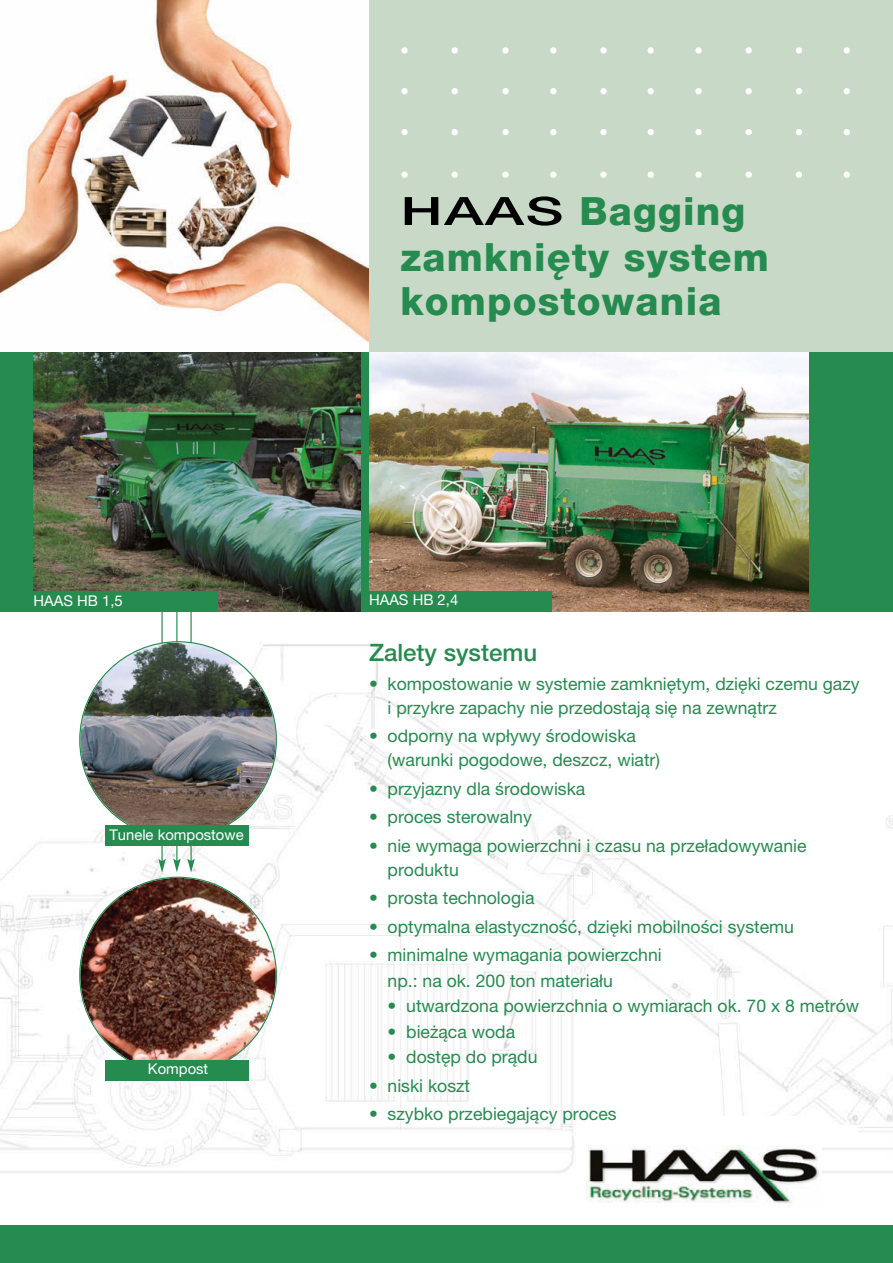
<style>
.page{position:relative;width:893px;height:1263px;background:#fff}
.page>*{position:absolute;margin:0;border:0;box-sizing:border-box;transform-origin:0 0}
.t1{font:800 39px/43.5px "Helvetica Neue LT Pro";letter-spacing:.03em;color:#258b4f}
.t2{font:500 24px "Helvetica Neue LT Pro";color:#258b4f}
.t3{font:17.7px/24px "Helvetica Neue LT Pro";color:#258b4f}
.t4{font:14.85px "Helvetica Neue LT Pro";color:#fff}
.s1{font-weight:500;color:#000}
</style>
<div class="page">
<img style="left:0;top:611px;width:893px;height:562px">
<div style="left:357px;top:0;width:536px;height:374px;background:#c9d9c7"></div>
<div style="left:401px;top:47px;width:7px;height:7px;background:#fff;border-radius:50%"></div>
<div style="left:401px;top:88px;width:7px;height:6px;background:#fff;border-radius:50%"></div>
<div style="left:401px;top:129px;width:7px;height:6px;background:#fff;border-radius:50%"></div>
<div style="left:401px;top:171px;width:7px;height:7px;background:#fff;border-radius:50%"></div>
<div style="left:451px;top:47px;width:7px;height:7px;background:#fff;border-radius:50%"></div>
<div style="left:451px;top:88px;width:7px;height:6px;background:#fff;border-radius:50%"></div>
<div style="left:451px;top:129px;width:7px;height:6px;background:#fff;border-radius:50%"></div>
<div style="left:451px;top:171px;width:7px;height:7px;background:#fff;border-radius:50%"></div>
<div style="left:502px;top:47px;width:7px;height:7px;background:#fff;border-radius:50%"></div>
<div style="left:502px;top:88px;width:7px;height:6px;background:#fff;border-radius:50%"></div>
<div style="left:502px;top:129px;width:7px;height:6px;background:#fff;border-radius:50%"></div>
<div style="left:502px;top:171px;width:7px;height:7px;background:#fff;border-radius:50%"></div>
<div style="left:550px;top:47px;width:6px;height:7px;background:#fff;border-radius:50%"></div>
<svg style="left:550px;top:88px;width:6px;height:6px"></svg>
<svg style="left:550px;top:129px;width:6px;height:6px"></svg>
<div style="left:550px;top:171px;width:6px;height:7px;background:#fff;border-radius:50%"></div>
<div style="left:600px;top:47px;width:7px;height:7px;background:#fff;border-radius:50%"></div>
<div style="left:600px;top:88px;width:7px;height:6px;background:#fff;border-radius:50%"></div>
<div style="left:600px;top:129px;width:7px;height:6px;background:#fff;border-radius:50%"></div>
<div style="left:600px;top:171px;width:7px;height:7px;background:#fff;border-radius:50%"></div>
<div style="left:647px;top:47px;width:7px;height:7px;background:#fff;border-radius:50%"></div>
<div style="left:647px;top:88px;width:7px;height:6px;background:#fff;border-radius:50%"></div>
<div style="left:647px;top:129px;width:7px;height:6px;background:#fff;border-radius:50%"></div>
<div style="left:647px;top:171px;width:7px;height:7px;background:#fff;border-radius:50%"></div>
<div style="left:695px;top:47px;width:7px;height:7px;background:#fff;border-radius:50%"></div>
<div style="left:695px;top:88px;width:7px;height:6px;background:#fff;border-radius:50%"></div>
<div style="left:695px;top:129px;width:7px;height:6px;background:#fff;border-radius:50%"></div>
<div style="left:695px;top:171px;width:7px;height:7px;background:#fff;border-radius:50%"></div>
<div style="left:745px;top:47px;width:7px;height:7px;background:#fff;border-radius:50%"></div>
<div style="left:745px;top:88px;width:7px;height:6px;background:#fff;border-radius:50%"></div>
<div style="left:745px;top:129px;width:7px;height:6px;background:#fff;border-radius:50%"></div>
<div style="left:745px;top:171px;width:7px;height:7px;background:#fff;border-radius:50%"></div>
<div style="left:796px;top:47px;width:6px;height:7px;background:#fff;border-radius:50%"></div>
<svg style="left:796px;top:88px;width:6px;height:6px"></svg>
<svg style="left:796px;top:129px;width:6px;height:6px"></svg>
<div style="left:796px;top:171px;width:6px;height:7px;background:#fff;border-radius:50%"></div>
<div style="left:844px;top:47px;width:6px;height:7px;background:#fff;border-radius:50%"></div>
<svg style="left:844px;top:88px;width:6px;height:6px"></svg>
<svg style="left:844px;top:129px;width:6px;height:6px"></svg>
<div style="left:844px;top:171px;width:6px;height:7px;background:#fff;border-radius:50%"></div>
<div style="left:586px;top:1117px;width:235px;height:62px;background:#fff"></div>
<img style="left:586px;top:1145px;width:233px;height:58px">
<div style="left:0;top:1225px;width:893px;height:38px;background:#258b4f"></div>
<img style="left:0;top:0;width:369px;height:352px">
<div style="left:0;top:352px;width:893px;height:259px;background:#258b4f"></div>
<img style="left:369px;top:352px;width:439px;height:259px">
<hr style="left:190px;top:598px;width:2px;height:268px;background:#258b4f">
<hr style="left:161px;top:611px;width:2px;height:255px;background:#258b4f">
<hr style="left:176px;top:543px;width:1px;height:322px;background:#258b4f">
<img style="left:79px;top:858px;width:198px;height:216px">
<img style="left:79px;top:641px;width:198px;height:198px">
<div style="left:105px;top:825px;width:144px;height:21px;background:#258b4f"></div>
<div style="left:105px;top:1060px;width:144px;height:20px;background:#258b4f"></div>
<img style="left:34px;top:352px;width:326px;height:259px">
<div style="left:0;top:591px;width:218px;height:20px;background:#258b4f"></div>
<div style="left:367px;top:591px;width:185px;height:20px;background:#258b4f"></div>
<h1 class="t1" style="left:400px;top:189px;width:346px"><span class="s1">HAAS</span> Bagging</h1>
<h1 class="t1" style="left:400px;top:236px;width:370px">zamknięty system kompostowania</h1>
<p class="t4" style="left:34px;top:592px;width:91px">HAAS HB 1,5</p>
<p class="t4" style="left:369px;top:591px;width:91px">HAAS HB 2,4</p>
<p class="t4" style="left:109px;top:826px;width:136px">Tunele kompostowe</p>
<p class="t4" style="left:148px;top:1060px;width:62px">Kompost</p>
<h2 class="t2" style="left:369px;top:638px;width:170px">Zalety systemu</h2>
<p class="t3" style="left:388px;top:671px;width:473px;text-indent:-19px">• kompostowanie w systemie zamkniętym, dzięki czemu gazy i przykre zapachy nie przedostają się na zewnątrz</p>
<p class="t3" style="left:388px;top:723px;width:274px;text-indent:-19px">• odporny na wpływy środowiska (warunki pogodowe, deszcz, wiatr)</p>
<p class="t3" style="left:369px;top:776px;width:218px">• przyjazny dla środowiska</p>
<p class="t3" style="left:369px;top:804px;width:164px">• proces sterowalny</p>
<p class="t3" style="left:388px;top:833px;width:420px;text-indent:-19px">• nie wymaga powierzchni i czasu na przeładowywanie produktu</p>
<p class="t3" style="left:369px;top:885px;width:167px">• prosta technologia</p>
<p class="t3" style="left:369px;top:914px;width:426px">• optymalna elastyczność, dzięki mobilności systemu</p>
<p class="t3" style="left:388px;top:942px;width:276px;line-height:25.5px;text-indent:-19px">• minimalne wymagania powierzchni np.: na ok. 200 ton materiału</p>
<p class="t3" style="left:388px;top:993px;width:473px">• utwardzona powierzchnia o wymiarach ok. 70 x 8 metrów</p>
<p class="t3" style="left:388px;top:1019px;width:129px">• bieżąca woda</p>
<p class="t3" style="left:388px;top:1044px;width:151px">• dostęp do prądu</p>
<p class="t3" style="left:369px;top:1073px;width:103px">• niski koszt</p>
<p class="t3" style="left:369px;top:1101px;width:249px">• szybko przebiegający proces</p>
</div>
